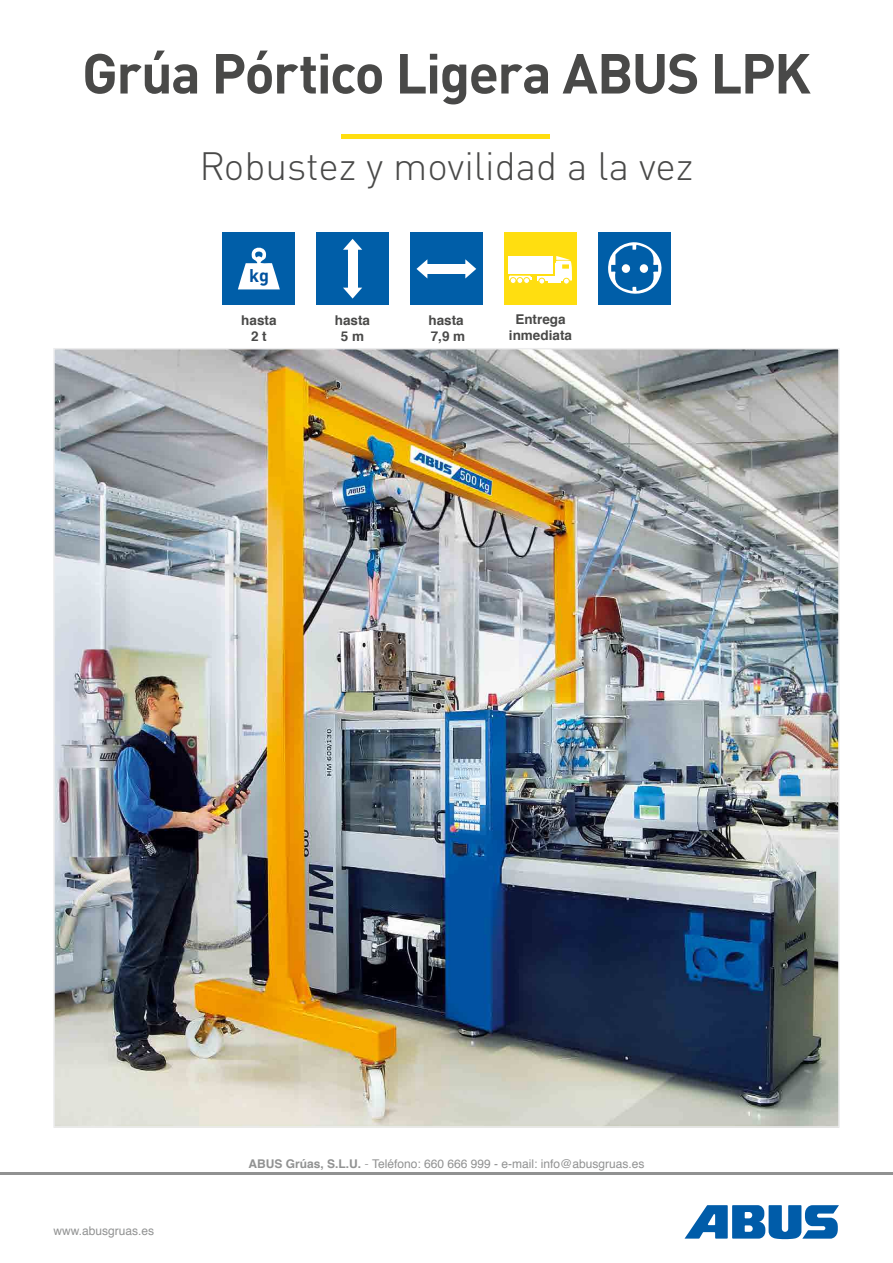
<style>
.page{position:relative;width:893px;height:1263px;background:#fff}
.page>*{position:absolute;margin:0;border:0;box-sizing:border-box;transform-origin:0 0}
.t1{font:700 55.5px "DIN Pro";letter-spacing:-.03em;color:#494948}
.t2{font:300 39px "DIN Pro";color:#494948}
.t3{font:700 18px "DIN";color:#00519e}
.t4{font:700 13.5px/16.2px "Helvetica";color:#494948;text-align:center}
.t5{font:12px "Helvetica";color:#919292}
.s1{font-weight:700}
.s2{font-family:"Helvetica Neue";font-weight:300}
</style>
<div class="page">
<svg style="left:684px;top:1205px;width:155px;height:34px"></svg>
<div style="left:223px;top:232px;width:72px;height:73px;background:#005ea8"></div>
<svg style="left:238px;top:247px;width:42px;height:42px"></svg>
<div style="left:410px;top:233px;width:72px;height:72px;background:#005ea8"></div>
<svg style="left:465px;top:259px;width:11px;height:19px"></svg>
<svg style="left:416px;top:259px;width:12px;height:19px"></svg>
<div style="left:427px;top:264px;width:39px;height:10px;background:#fff"></div>
<div style="left:316px;top:232px;width:73px;height:73px;background:#005ea8"></div>
<svg style="left:343px;top:239px;width:19px;height:22px"></svg>
<svg style="left:343px;top:277px;width:19px;height:22px"></svg>
<div style="left:348px;top:248px;width:9px;height:40px;background:#fff"></div>
<div style="left:504px;top:232px;width:73px;height:73px;background:#ffde10"></div>
<div style="left:507px;top:256px;width:48px;height:19px;background:#fff"></div>
<svg style="left:537px;top:256px;width:35px;height:28px"></svg>
<div style="left:538px;top:278px;width:7px;height:6px;border:1px solid #ffde10;border-radius:50%"></div>
<div style="left:517px;top:277px;width:6px;height:7px;border:1px solid #ffde10;border-radius:50%"></div>
<div style="left:523px;top:277px;width:7px;height:7px;border:1px solid #ffde10;border-radius:50%"></div>
<div style="left:510px;top:277px;width:6px;height:7px;border:1px solid #ffde10;border-radius:50%"></div>
<svg style="left:509px;top:276px;width:22px;height:7px"></svg>
<div style="left:598px;top:233px;width:72px;height:72px;background:#005ea8"></div>
<svg style="left:608px;top:242px;width:54px;height:52px"></svg>
<div style="left:622px;top:264px;width:8px;height:9px;background:#fff;border-radius:50%"></div>
<div style="left:640px;top:264px;width:8px;height:9px;background:#fff;border-radius:50%"></div>
<img style="left:56px;top:351px;width:781px;height:774px">
<hr style="left:341px;top:135px;width:209px;height:4px;background:#ffde10">
<hr style="left:0;top:1173px;width:893px;height:2px;background:#919292">
<h1 class="t1" style="left:82px;top:27px;width:730px">Grúa Pórtico Ligera ABUS LPK</h1>
<h2 class="t2" style="left:199px;top:136px;width:496px">Robustez y movilidad a la vez</h2>
<h3 class="t3" style="left:249px;top:263px;width:21px">kg</h3>
<p class="t4" style="left:241px;top:312px;width:37px">hasta<br>2 t</p>
<p class="t4" style="left:509px;top:312px;width:65px">Entrega inmediata</p>
<p class="t4" style="left:335px;top:312px;width:37px">hasta<br>5 m</p>
<p class="t4" style="left:429px;top:312px;width:38px;text-align:left">hasta<br>7,9 m</p>
<p class="t5" style="left:54px;top:1222px;width:102px">www.abusgruas.es</p>
<p class="t5" style="left:248px;top:1155px;width:398px"><span class="s1">ABUS Grúas, S.L.U.</span> <span class="s2">-</span> Teléfono: 660 666 999 - e-mail: info@abusgruas.es</p>
</div>
